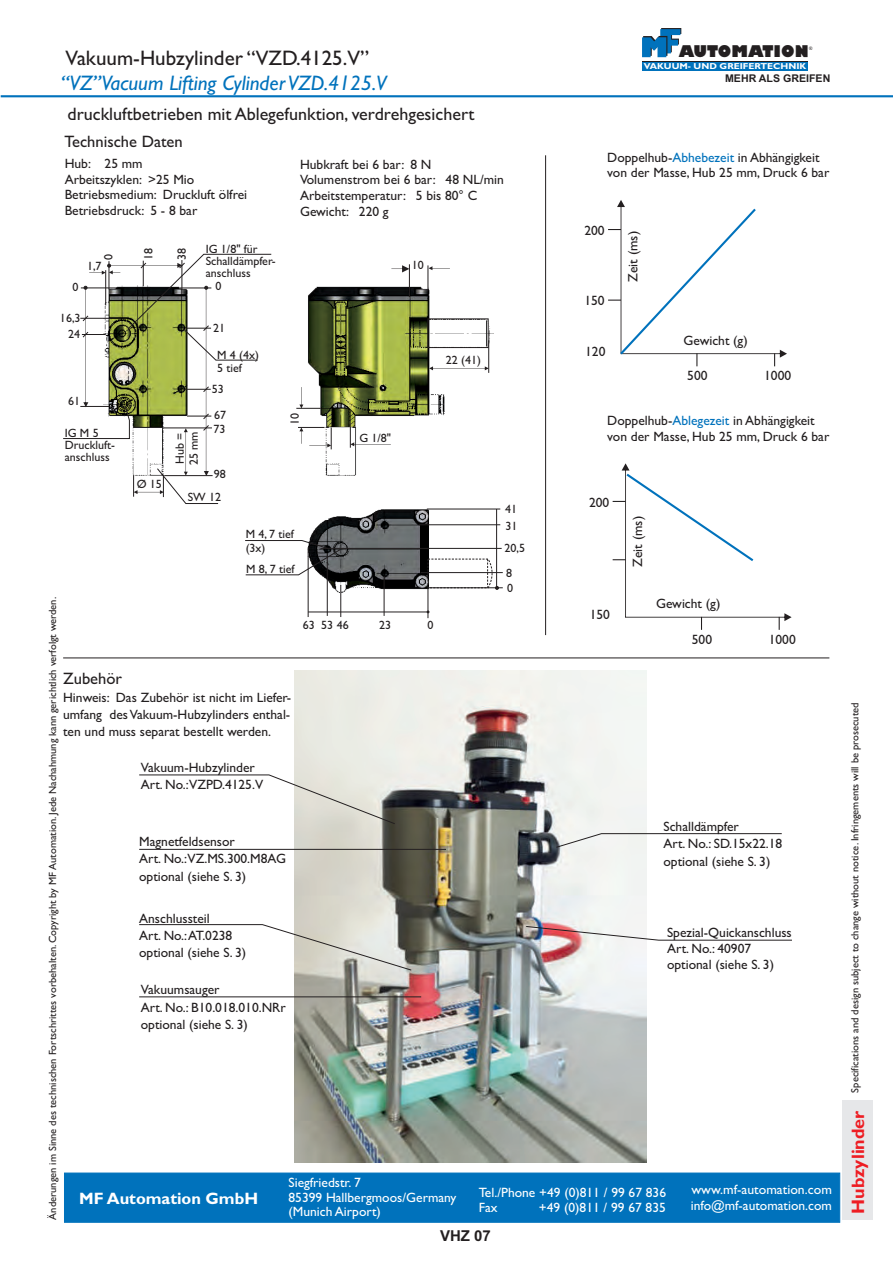
<style>
.page{position:relative;width:893px;height:1263px;background:#fff}
.page>*{position:absolute;margin:0;border:0;box-sizing:border-box;transform-origin:0 0}
.t1{font:italic 21px "Gill Sans";color:#0072bc}
.t2{font:21px "Gill Sans";color:#231f20}
.t3{font:18px "Gill Sans";color:#231f20}
.t4{font:700 18px "Gill Sans";color:#ee1d23}
.t5{font:16.5px "Gill Sans";color:#231f20}
.t6{font:700 16.5px "Gill Sans";color:#fff}
.t7{font:800 15.9px "Gill Sans";color:#231f20}
.t8{font:700 15px "Arial";color:#231f20}
.t9{font:13.5px/17.2px "Gill Sans";color:#231f20}
.t10{font:13.5px/14.9px "Gill Sans";color:#fff}
.t11{font:12px/11.9px "Gill Sans";color:#231f20}
.t12{font:700 10.65px "Arial";color:#231f20}
.t13{font:10.5px "Gill Sans";color:#231f20}
.t14{font:700 8.7px "Gill Sans";color:#fff;scale:1.1 1}
.t15{font:6.9px "Sakkal Majalla";color:#231f20}
.s1{color:#0072bc}
</style>
<div class="page">
<div style="left:843px;top:1100px;width:30px;height:120px;background:#e6e7e9"></div>
<hr style="left:1px;top:95px;width:892px;height:2px;background:#0072bc">
<div style="left:64px;top:1173px;width:776px;height:50px;background:#0072bc;border:1px solid #0072bc"></div>
<svg style="left:642px;top:28px;width:39px;height:29px"></svg>
<div style="left:642px;top:61px;width:165px;height:9px;background:#231f20"></div>
<div style="left:642px;top:62px;width:165px;height:9px;background:#0072bc"></div>
<img style="left:295px;top:670px;width:351px;height:493px">
<svg style="left:608px;top:200px;width:179px;height:166px"></svg>
<svg style="left:613px;top:463px;width:179px;height:167px"></svg>
<svg style="left:139px;top:774px;width:256px;height:50px"></svg>
<hr style="left:139px;top:849px;width:307px;height:1px;background:#231f20">
<svg style="left:139px;top:924px;width:273px;height:47px"></svg>
<hr style="left:139px;top:996px;width:282px;height:1px;background:#231f20">
<svg style="left:556px;top:833px;width:226px;height:15px"></svg>
<img style="left:245px;top:286px;width:249px;height:306px">
<svg style="left:296px;top:387px;width:25px;height:22px"></svg>
<svg style="left:298px;top:427px;width:34px;height:22px"></svg>
<svg style="left:350px;top:427px;width:41px;height:21px"></svg>
<hr style="left:488px;top:340px;width:1px;height:33px;background:#231f20">
<svg style="left:429px;top:366px;width:60px;height:4px"></svg>
<hr style="left:409px;top:264px;width:1px;height:33px;background:#231f20">
<svg style="left:391px;top:265px;width:18px;height:7px"></svg>
<svg style="left:428px;top:265px;width:22px;height:25px"></svg>
<hr style="left:384px;top:576px;width:1px;height:40px;background:#231f20">
<hr style="left:340px;top:585px;width:1px;height:32px;background:#231f20">
<hr style="left:327px;top:553px;width:1px;height:63px;background:#231f20">
<hr style="left:308px;top:547px;width:1px;height:70px;background:#231f20">
<hr style="left:308px;top:612px;width:120px;height:1px;background:#231f20">
<div style="left:428px;top:319px;width:60px;height:29px;border:1px solid #231f20"></div>
<svg style="left:427px;top:559px;width:72px;height:59px"></svg>
<hr style="left:428px;top:587px;width:75px;height:1px;background:#231f20">
<hr style="left:421px;top:572px;width:82px;height:1px;background:#231f20">
<hr style="left:321px;top:548px;width:181px;height:1px;background:#231f20">
<hr style="left:418px;top:524px;width:82px;height:1px;background:#231f20">
<hr style="left:427px;top:509px;width:73px;height:1px;background:#231f20">
<hr style="left:496px;top:509px;width:1px;height:79px;background:#231f20">
<svg style="left:245px;top:540px;width:96px;height:35px"></svg>
<hr style="left:545px;top:155px;width:1px;height:480px;background:#231f20">
<hr style="left:63px;top:658px;width:766px;height:1px;background:#231f20">
<svg style="left:63px;top:254px;width:209px;height:250px"></svg>
<svg style="left:526px;top:926px;width:266px;height:14px"></svg>
<h1 class="t2" style="left:66px;top:51px;width:305px">Vakuum-Hubzylinder “VZD.4125.V”</h1>
<h2 class="t3" style="left:68px;top:108px;width:408px">druckluftbetrieben mit Ablegefunktion, verdrehgesichert</h2>
<h1 class="t1" style="left:61px;top:75px;width:328px">“VZ” Vacuum Lifting Cylinder VZD.4125.V</h1>
<p class="t5" style="left:65px;top:136px;width:120px">Technische Daten</p>
<p class="t7" style="left:679px;top:45px;width:131px">AUTOMATION</p>
<p class="t15" style="left:809px;top:45px;width:5px">®</p>
<p class="t14" style="left:644px;top:63px;width:149px">VAKUUM- UND GREIFERTECHNIK</p>
<p class="t12" style="left:725px;top:74px;width:107px">MEHR ALS GREIFEN</p>
<p class="t9" style="left:65px;top:157px;width:184px;line-height:15.6px">Hub: 25 mm<br>Arbeitszyklen: &gt;25 Mio<br>Betriebsmedium: Druckluft ölfrei<br>Betriebsdruck: 5 - 8 bar</p>
<p class="t11" style="left:104px;top:260px;width:7px;rotate:-90deg">0</p>
<p class="t11" style="left:144px;top:260px;width:13px;rotate:-90deg">18</p>
<p class="t11" style="left:177px;top:260px;width:13px;rotate:-90deg">38</p>
<p class="t11" style="left:72px;top:282px;width:7px">0</p>
<p class="t11" style="left:60px;top:311px;width:22px;line-height:16.2px;text-align:right">16,3<br>24</p>
<p class="t11" style="left:87px;top:261px;width:16px">1,7</p>
<p class="t11" style="left:68px;top:396px;width:13px">61</p>
<p class="t11" style="left:65px;top:428px;width:52px">IG M 5<br>Druckluft&shy;anschluss</p>
<p class="t11" style="left:137px;top:479px;width:27px">Ø 15</p>
<p class="t11" style="left:174px;top:465px;width:35px;line-height:14px;rotate:-90deg">Hub =<br>25 mm</p>
<p class="t11" style="left:206px;top:244px;width:71px">IG 1/8" für<br>Schalldämpfer&shy;anschluss</p>
<p class="t11" style="left:215px;top:281px;width:7px">0</p>
<p class="t11" style="left:213px;top:323px;width:13px">21</p>
<p class="t11" style="left:217px;top:349px;width:43px;line-height:14px">M 4 (4x)<br>5 tief</p>
<p class="t11" style="left:212px;top:377px;width:16px;line-height:25.8px">53<br>67</p>
<p class="t11" style="left:214px;top:424px;width:13px">73</p>
<p class="t11" style="left:214px;top:469px;width:13px">98</p>
<p class="t9" style="left:300px;top:158px;width:205px;line-height:15.6px">Hubkraft bei 6 bar: 8 N<br>Volumenstrom bei 6 bar: 48 NL/min<br>Arbeitstemperatur: 5 bis 80° C<br>Gewicht: 220 g</p>
<p class="t9" style="left:607px;top:151px;width:224px;line-height:15.6px">Doppelhub-<span class="s1">Abhebezeit</span> in Abhängigkeit von der Masse, Hub 25 mm, Druck 6 bar</p>
<p class="t11" style="left:290px;top:425px;width:13px;rotate:-90deg">10</p>
<p class="t11" style="left:412px;top:260px;width:13px">10</p>
<p class="t11" style="left:359px;top:433px;width:33px">G 1/8"</p>
<p class="t11" style="left:446px;top:356px;width:37px">22 (41)</p>
<p class="t9" style="left:584px;top:223px;width:22px">200</p>
<p class="t9" style="left:584px;top:293px;width:22px">150</p>
<p class="t9" style="left:585px;top:344px;width:22px">120</p>
<p class="t9" style="left:626px;top:282px;width:52px;rotate:-90deg">Zeit (ms)</p>
<p class="t9" style="left:683px;top:333px;width:66px">Gewicht (g)</p>
<p class="t9" style="left:687px;top:369px;width:22px">500</p>
<p class="t9" style="left:764px;top:369px;width:29px">1000</p>
<p class="t9" style="left:607px;top:414px;width:224px;line-height:15.6px">Doppelhub-<span class="s1">Ablegezeit</span> in Abhängigkeit von der Masse, Hub 25 mm, Druck 6 bar</p>
<p class="t11" style="left:188px;top:492px;width:35px">SW 12</p>
<p class="t11" style="left:246px;top:528px;width:50px;line-height:14px">M 4, 7 tief (3x)</p>
<p class="t11" style="left:246px;top:564px;width:50px">M 8, 7 tief</p>
<p class="t11" style="left:505px;top:502px;width:14px;line-height:16.8px">41<br>31</p>
<p class="t11" style="left:504px;top:537px;width:22px;line-height:24.2px">20,5<br>8</p>
<p class="t11" style="left:507px;top:584px;width:7px">0</p>
<p class="t9" style="left:589px;top:495px;width:22px">200</p>
<p class="t9" style="left:630px;top:567px;width:52px;rotate:-90deg">Zeit (ms)</p>
<p class="t13" style="left:49px;top:1219px;width:624px;rotate:-90deg">Änderungen im Sinne des technischen Fortschrittes vorbehalten. Copyright by MF Automation. Jede Nachahmung kann gerichtlich verfolgt werden.</p>
<p class="t9" style="left:656px;top:596px;width:66px">Gewicht (g)</p>
<p class="t9" style="left:590px;top:608px;width:22px">150</p>
<p class="t11" style="left:303px;top:620px;width:13px">63</p>
<p class="t11" style="left:379px;top:621px;width:13px">23</p>
<p class="t11" style="left:427px;top:621px;width:7px">0</p>
<p class="t11" style="left:321px;top:620px;width:29px">53 46</p>
<p class="t9" style="left:692px;top:632px;width:22px">500</p>
<p class="t9" style="left:769px;top:632px;width:28px">1000</p>
<p class="t5" style="left:63px;top:673px;width:60px">Zubehör</p>
<p class="t9" style="left:63px;top:690px;width:230px;text-align:justify">Hinweis: Das Zubehör ist nicht im Liefer&shy;umfang des Vakuum-Hubzylinders enthal&shy;ten und muss separat bestellt werden.</p>
<p class="t9" style="left:141px;top:760px;width:124px">Vakuum-Hubzylinder<br>Art. No.:VZPD.4125.V</p>
<p class="t9" style="left:663px;top:819px;width:120px">Schalldämpfer<br>Art. No.: SD.15x22.18 optional (siehe S. 3)</p>
<p class="t9" style="left:139px;top:834px;width:148px">Magnetfeldsensor<br>Art. No.:VZ.MS.300.M8AG optional (siehe S. 3)</p>
<p class="t9" style="left:139px;top:911px;width:108px">Anschlussteil<br>Art. No.: AT.0238 optional (siehe S. 3)</p>
<p class="t9" style="left:141px;top:983px;width:146px">Vakuumsauger<br>Art. No.: B10.018.010.NRr optional (siehe S. 3)</p>
<p class="t9" style="left:667px;top:926px;width:126px;line-height:15.6px">Spezial-Quickanschluss<br>Art. No.: 40907 optional (siehe S. 3)</p>
<p class="t10" style="left:289px;top:1176px;width:170px">Siegfriedstr. 7<br>85399 Hallbergmoos/Germany (Munich Airport)</p>
<p class="t10" style="left:479px;top:1185px;width:189px;line-height:15.6px">Tel./Phone +49 (0)811 / 99 67 836<br>Fax</p>
<p class="t6" style="left:79px;top:1192px;width:180px">MF Automation GmbH</p>
<p class="t10" style="left:691px;top:1183px;width:143px;line-height:15.6px">www.mf-automation.com info@mf-automation.com</p>
<p class="t8" style="left:440px;top:1229px;width:52px">VHZ 07</p>
<p class="t10" style="left:539px;top:1202px;width:128px">+49 (0)811 / 99 67 835</p>
<p class="t13" style="left:851px;top:1092px;width:392px;rotate:-90deg">Specifications and design subject to change without notice. Infringements will be prosecuted</p>
<h2 class="t4" style="left:852px;top:1214px;width:105px;rotate:-90deg">Hubzylinder</h2>
</div>
